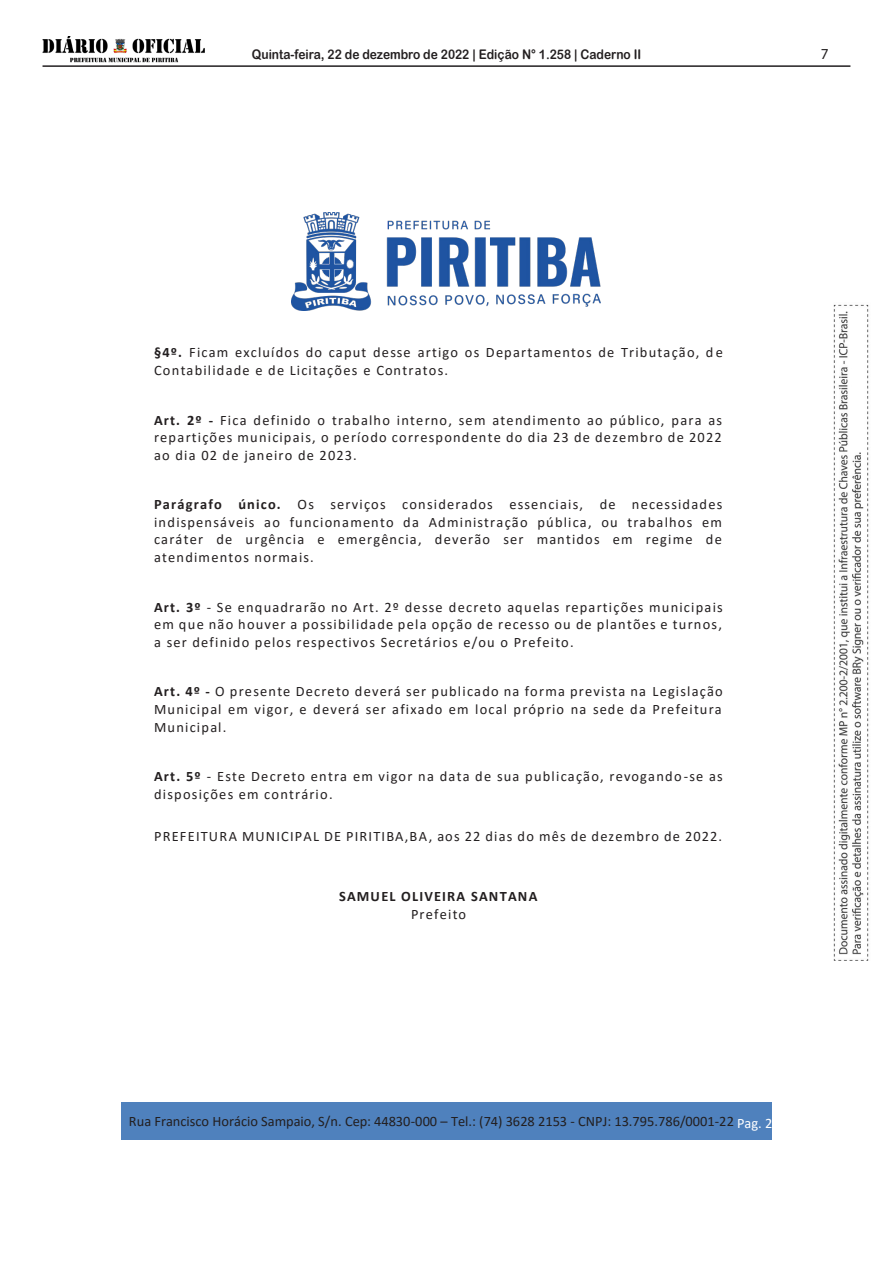
<style>
.page{position:relative;width:893px;height:1263px;background:#fff}
.page>*{position:absolute;margin:0;border:0;box-sizing:border-box;transform-origin:0 0}
.t1{font:15.3px "Myriad Pro";color:#231f20}
.t2{font:14.4px/17.5px "Calibri";letter-spacing:.085em;color:#231f20;text-align:justify}
.t3{font:14.4px "Calibri";color:#231f20}
.t4{font:700 14.4px/17.5px "Calibri";letter-spacing:.08em;color:#231f20;text-align:center}
.t5{font:13.2px "Arial Rounded MT Bold";color:#231f20;scale:.91 1}
.s1{font-weight:700}
.s2{font-weight:400}
.s3{color:#fff}
</style>
<div class="page">
<hr style="left:43px;top:65px;width:807px;height:2px;background:#231f20">
<img style="left:833px;top:304px;width:36px;height:656px">
<img style="left:43px;top:37px;width:162px;height:26px">
<div style="left:122px;top:1102px;width:650px;height:38px;background:#4f81bd"></div>
<img style="left:292px;top:213px;width:309px;height:97px">
<p class="t5" style="left:252px;top:46px;width:429px">Quinta-feira, 22 de dezembro de 2022 | Edição N° 1.258 | Caderno II</p>
<p class="t1" style="left:821px;top:44px;width:9px">7</p>
<p class="t2" style="left:154px;top:343px;width:570px"><span class="s1">§4º.</span> Ficam excluídos do caput desse artigo os Departamentos de Tributação, de<br>Contabilidade e de Licitações e Contratos.</p>
<p class="t2" style="left:154px;top:411px;width:570px"><span class="s1">Art. 2º -</span> Fica definido o trabalho interno, sem atendimento ao público, para as repartições municipais, o período correspondente do dia 23 de dezembro de 2022 ao dia 02 de janeiro de 2023.</p>
<p class="t2" style="left:154px;top:495px;width:570px"><span class="s1">Parágrafo único.</span> Os serviços considerados essenciais, de necessidades indispensáveis ao funcionamento da Administração pública, ou trabalhos em caráter de urgência e emergência, deverão ser mantidos em regime de atendimentos normais.</p>
<p class="t2" style="left:154px;top:598px;width:570px"><span class="s1">Art. 3º</span> - Se enquadrarão no Art. 2º desse decreto aquelas repartições municipais em que não houver a possibilidade pela opção de recesso ou de plantões e turnos, a ser definido pelos respectivos Secretários e/ou o Prefeito.</p>
<p class="t2" style="left:154px;top:682px;width:570px"><span class="s1">Art. 4º -</span> O presente Decreto deverá ser publicado na forma prevista na Legislação Municipal em vigor, e deverá ser afixado em local próprio na sede da Prefeitura Municipal.</p>
<p class="t2" style="left:154px;top:767px;width:570px"><span class="s1">Art. 5º</span> - Este Decreto entra em vigor na data de sua publicação, revogando-se as disposições em contrário.</p>
<p class="t2" style="left:154px;top:827px;width:570px">PREFEITURA MUNICIPAL DE PIRITIBA,BA, aos 22 dias do mês de dezembro de 2022.</p>
<p class="t4" style="left:339px;top:887px;width:200px">SAMUEL OLIVEIRA SANTANA<br><span class="s2">Prefeito</span></p>
<p class="t3" style="left:129px;top:1111px;width:645px">Rua Francisco Horácio Sampaio, S/n. Cep: 44830-000 – Tel.: (74) 3628 2153 - CNPJ: 13.795.786/0001-22 <span class="s3">Pag. 2</span></p>
</div>
